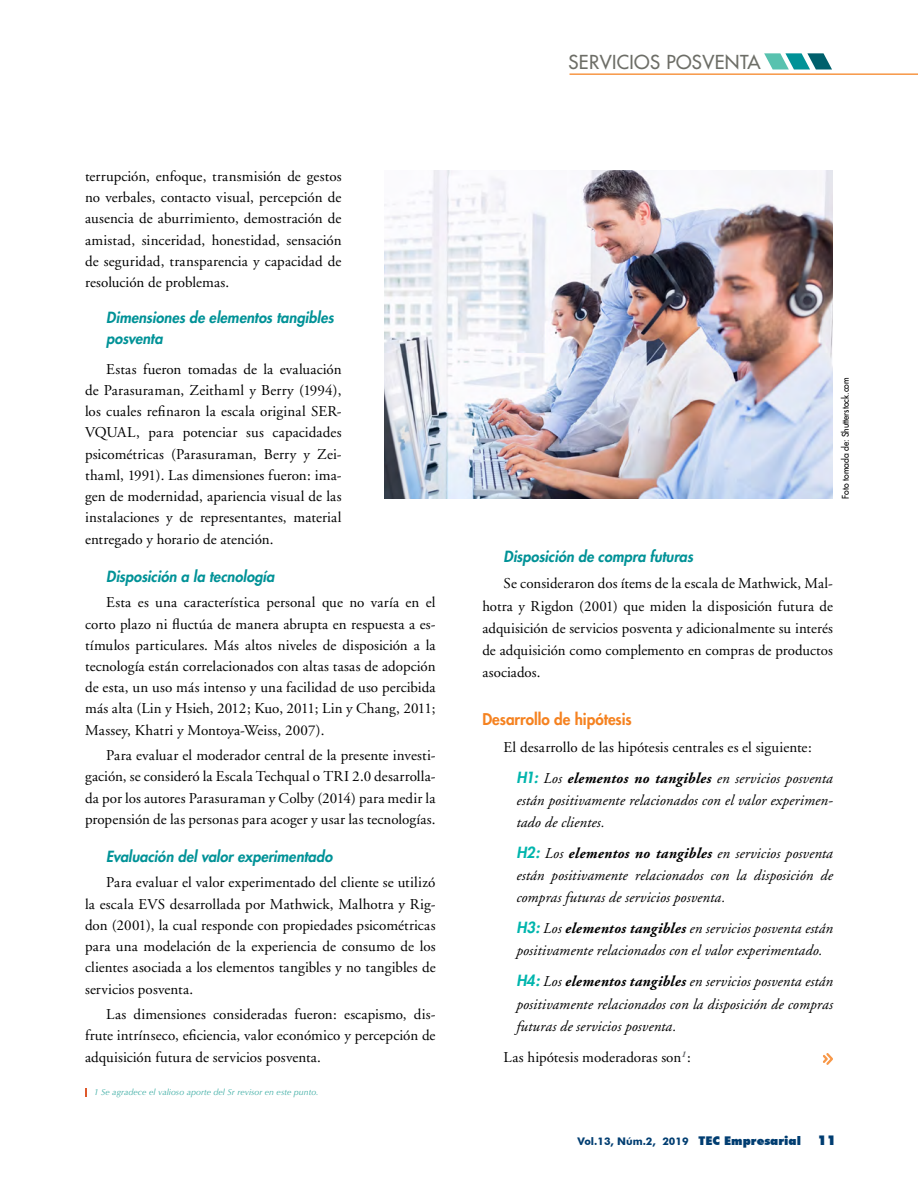
<style>
.page{position:relative;width:918px;height:1188px;background:#fff}
.page>*{position:absolute;margin:0;border:0;box-sizing:border-box;transform-origin:0 0}
.t1{font:18.75px "Futura";letter-spacing:.02em;color:#6d6e67}
.t2{font:800 15.75px "Futura";letter-spacing:-.005em;color:#f58220}
.t3{font:15px/21.3px "Adobe Garamond";letter-spacing:.005em;color:#000;text-align:justify}
.t4{font:italic 15px/22.4px "Adobe Garamond";letter-spacing:.005em;color:#000}
.t5{font:italic 800 15px/21.3px "Futura";color:#009297}
.t6{font:700 10.5px "Futura BT";color:#003d71}
.t7{font:9px "Futura";color:#000;scale:.95 1}
.t8{font:italic 8.7px "Optima";letter-spacing:.005em;color:#42afa6}
.s1{font-family:"Futura";font-weight:800;font-style:italic;color:#00b5ad}
.s2{font-style:italic}
.s3{font-weight:700;font-style:italic}
.s4{font-family:"Futura";font-weight:800;color:#00b5ad}
.s5{font-weight:700}
.s6{font-weight:900;font-size:12px}
.s7{font-weight:900;font-size:13.5px}
</style>
<div class="page">
<svg style="left:823px;top:1053px;width:10px;height:12px"></svg>
<img style="left:384px;top:170px;width:449px;height:329px">
<hr style="left:570px;top:74px;width:348px;height:1px;background:#f58220">
<svg style="left:764px;top:53px;width:68px;height:16px"></svg>
<p class="t3" style="left:85px;top:166px;width:258px">terrupción, enfoque, transmisión de gestos no verbales, contacto visual, percepción de ausencia de aburrimiento, demostración de amistad, sinceridad, honestidad, sensación de seguridad, transparencia y capacidad de resolución de problemas.</p>
<p class="t5" style="left:106px;top:307px;width:229px">Dimensiones de elementos tangibles posventa</p>
<p class="t3" style="left:85px;top:359px;width:258px;text-indent:21px">Estas fueron tomadas de la evaluación de Parasuraman, Zeithaml y Berry (1994), los cuales refinaron la escala original SER-VQUAL, para potenciar sus capacidades psicométricas (Parasuraman, Berry y Zei&shy;thaml, 1991). Las dimensiones fueron: ima&shy;gen de modernidad, apariencia visual de las instalaciones y de representantes, material entregado y horario de atención.</p>
<p class="t5" style="left:106px;top:566px;width:170px">Disposición a la tecnología</p>
<p class="t3" style="left:85px;top:592px;width:352px;text-indent:21px">Esta es una característica personal que no varía en el corto plazo ni fluctúa de manera abrupta en respuesta a es&shy;tímulos particulares. Más altos niveles de disposición a la tecnología están correlacionados con altas tasas de adopción de esta, un uso más intenso y una facilidad de uso percibida más alta (Lin y Hsieh, 2012; Kuo, 2011; Lin y Chang, 2011; Massey, Khatri y Montoya-Weiss, 2007).</p>
<p class="t3" style="left:85px;top:745px;width:352px;text-indent:21px">Para evaluar el moderador central de la presente investi&shy;gación, se consideró la Escala Techqual o TRI 2.0 desarrolla&shy;da por los autores Parasuraman y Colby (2014) para medir la propensión de las personas para acoger y usar las tecnologías.</p>
<p class="t5" style="left:106px;top:846px;width:228px">Evaluación del valor experimentado</p>
<p class="t3" style="left:85px;top:872px;width:352px;text-indent:21px">Para evaluar el valor experimentado del cliente se utilizó la escala EVS desarrollada por Mathwick, Malhotra y Rig&shy;don (2001), la cual responde con propiedades psicométricas para una modelación de la experiencia de consumo de los clientes asociada a los elementos tangibles y no tangibles de servicios posventa.</p>
<p class="t3" style="left:85px;top:1004px;width:352px;text-indent:21px">Las dimensiones consideradas fueron: escapismo, dis&shy;frute intrínseco, eficiencia, valor económico y percepción de adquisición futura de servicios posventa.</p>
<p class="t8" style="left:94px;top:1087px;width:226px">1 Se agradece el valioso aporte del Sr revisor en este punto.</p>
<p class="t1" style="left:569px;top:50px;width:194px">SERVICIOS POSVENTA</p>
<p class="t7" style="left:840px;top:499px;width:129px;rotate:-90deg">Foto tomada de: Shutterstock.com</p>
<p class="t5" style="left:504px;top:546px;width:191px">Disposición de compra futuras</p>
<p class="t3" style="left:482px;top:573px;width:352px;line-height:22.2px;text-indent:21px">Se consideraron dos ítems de la escala de Mathwick, Mal&shy;hotra y Rigdon (2001) que miden la disposición futura de adquisición de servicios posventa y adicionalmente su interés de adquisición como complemento en compras de productos asociados.</p>
<p class="t2" style="left:482px;top:709px;width:151px">Desarrollo de hipótesis</p>
<p class="t3" style="left:516px;top:732px;width:318px;line-height:30.8px;text-indent:-13px">El desarrollo de las hipótesis centrales es el siguiente:<br><span class="s1">H1:</span> <span class="s2">Los</span> <span class="s3">elementos no tangibles</span> <span class="s2">en servicios posventa</span></p>
<p class="t4" style="left:516px;top:789px;width:318px">están positivamente relacionados con el valor experimen&shy;tado de clientes.</p>
<p class="t4" style="left:516px;top:842px;width:318px;text-align:justify"><span class="s4">H2:</span> Los <span class="s5">elementos no tangibles</span> en servicios posventa están positivamente relacionados con la disposición de compras futuras de servicios posventa.</p>
<p class="t4" style="left:516px;top:918px;width:318px"><span class="s4">H3:</span> Los <span class="s5">elementos tangibles</span> en servicios posventa están positivamente relacionados con el valor experimentado.</p>
<p class="t4" style="left:516px;top:971px;width:318px;text-align:justify"><span class="s4">H4:</span> Los <span class="s5">elementos tangibles</span> en servicios posventa están positivamente relacionados con la disposición de compras futuras de servicios posventa.</p>
<p class="t3" style="left:504px;top:1047px;width:189px">Las hipótesis moderadoras son<sup>1</sup>:</p>
<p class="t6" style="left:578px;top:1135px;width:260px">Vol.13, Núm.2, 2019 <span class="s6">TEC Empresarial</span> <span class="s7">11</span></p>
</div>
